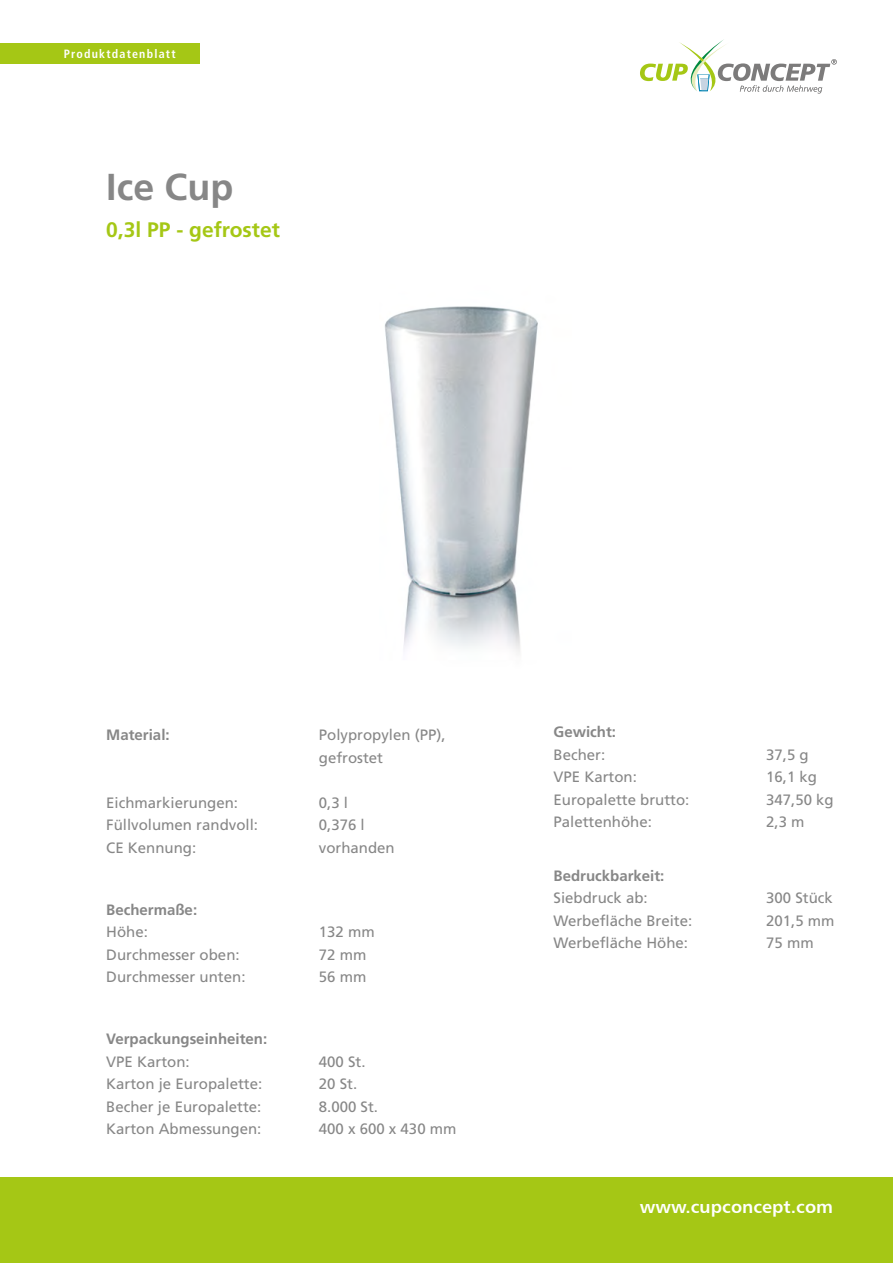
<style>
.page{position:relative;width:893px;height:1263px;background:#fff}
.page>*{position:absolute;margin:0;border:0;box-sizing:border-box;transform-origin:0 0}
.t1{font:700 37.5px "Frutiger LT Pro";color:#878787}
.t2{font:700 21px "Frutiger LT Pro";color:#a5c715}
.t3{font:700 18px "Frutiger 65";color:#fff}
.t4{font:15px/22.5px "Frutiger LT Pro";color:#878787}
.t5{font:700 15px "Frutiger LT Pro";color:#878787}
.t6{font:700 condensed 12px "Frutiger LT Pro";letter-spacing:.1em;color:#fff}
</style>
<div class="page">
<img style="left:384px;top:306px;width:154px;height:347px">
<svg style="left:640px;top:39px;width:197px;height:54px"></svg>
<div style="left:0;top:1178px;width:893px;height:85px;background:#a5c715"></div>
<div style="left:0;top:44px;width:200px;height:20px;background:#a5c715"></div>
<p class="t6" style="left:64px;top:47px;width:113px">Produktdatenblatt</p>
<h1 class="t1" style="left:106px;top:164px;width:129px">Ice Cup</h1>
<h2 class="t2" style="left:106px;top:217px;width:175px">0,3l PP - gefrostet</h2>
<p class="t5" style="left:106px;top:726px;width:65px">Material:</p>
<p class="t4" style="left:319px;top:724px;width:128px">Polypropylen (PP), gefrostet</p>
<p class="t4" style="left:106px;top:791px;width:133px">Eichmarkierungen:</p>
<p class="t4" style="left:319px;top:791px;width:31px">0,3 l</p>
<p class="t4" style="left:106px;top:814px;width:153px">Füllvolumen randvoll:</p>
<p class="t4" style="left:319px;top:814px;width:47px">0,376 l</p>
<p class="t4" style="left:106px;top:836px;width:92px">CE Kennung:</p>
<p class="t4" style="left:319px;top:836px;width:77px">vorhanden</p>
<p class="t5" style="left:106px;top:900px;width:92px">Bechermaße:</p>
<p class="t4" style="left:106px;top:921px;width:43px">Höhe:</p>
<p class="t4" style="left:319px;top:921px;width:57px">132 mm</p>
<p class="t4" style="left:106px;top:943px;width:135px">Durchmesser oben:</p>
<p class="t4" style="left:319px;top:943px;width:49px">72 mm</p>
<p class="t4" style="left:106px;top:966px;width:141px">Durchmesser unten:</p>
<p class="t4" style="left:319px;top:966px;width:49px">56 mm</p>
<p class="t5" style="left:106px;top:1030px;width:162px">Verpackungseinheiten:</p>
<p class="t4" style="left:106px;top:1050px;width:85px">VPE Karton:</p>
<p class="t4" style="left:319px;top:1050px;width:48px">400 St.</p>
<p class="t4" style="left:106px;top:1073px;width:157px">Karton je Europalette:</p>
<p class="t4" style="left:319px;top:1073px;width:40px">20 St.</p>
<p class="t4" style="left:106px;top:1095px;width:157px">Becher je Europalette:</p>
<p class="t4" style="left:319px;top:1095px;width:61px">8.000 St.</p>
<p class="t4" style="left:106px;top:1118px;width:157px">Karton Abmessungen:</p>
<p class="t4" style="left:319px;top:1118px;width:139px">400 x 600 x 430 mm</p>
<p class="t5" style="left:554px;top:723px;width:64px">Gewicht:</p>
<p class="t4" style="left:554px;top:743px;width:53px">Becher:</p>
<p class="t4" style="left:766px;top:743px;width:44px">37,5 g</p>
<p class="t4" style="left:554px;top:766px;width:85px">VPE Karton:</p>
<p class="t4" style="left:766px;top:766px;width:52px">16,1 kg</p>
<p class="t4" style="left:554px;top:788px;width:137px">Europalette brutto:</p>
<p class="t4" style="left:766px;top:788px;width:69px">347,50 kg</p>
<p class="t4" style="left:554px;top:811px;width:100px">Palettenhöhe:</p>
<p class="t4" style="left:766px;top:811px;width:40px">2,3 m</p>
<p class="t5" style="left:554px;top:866px;width:112px">Bedruckbarkeit:</p>
<p class="t4" style="left:554px;top:887px;width:96px">Siebdruck ab:</p>
<p class="t4" style="left:766px;top:887px;width:68px">300 Stück</p>
<p class="t4" style="left:554px;top:909px;width:140px">Werbefläche Breite:</p>
<p class="t4" style="left:766px;top:909px;width:70px">201,5 mm</p>
<p class="t4" style="left:554px;top:932px;width:136px">Werbefläche Höhe:</p>
<p class="t4" style="left:766px;top:932px;width:49px">75 mm</p>
<p class="t3" style="left:640px;top:1195px;width:195px">www.cupconcept.com</p>
</div>
